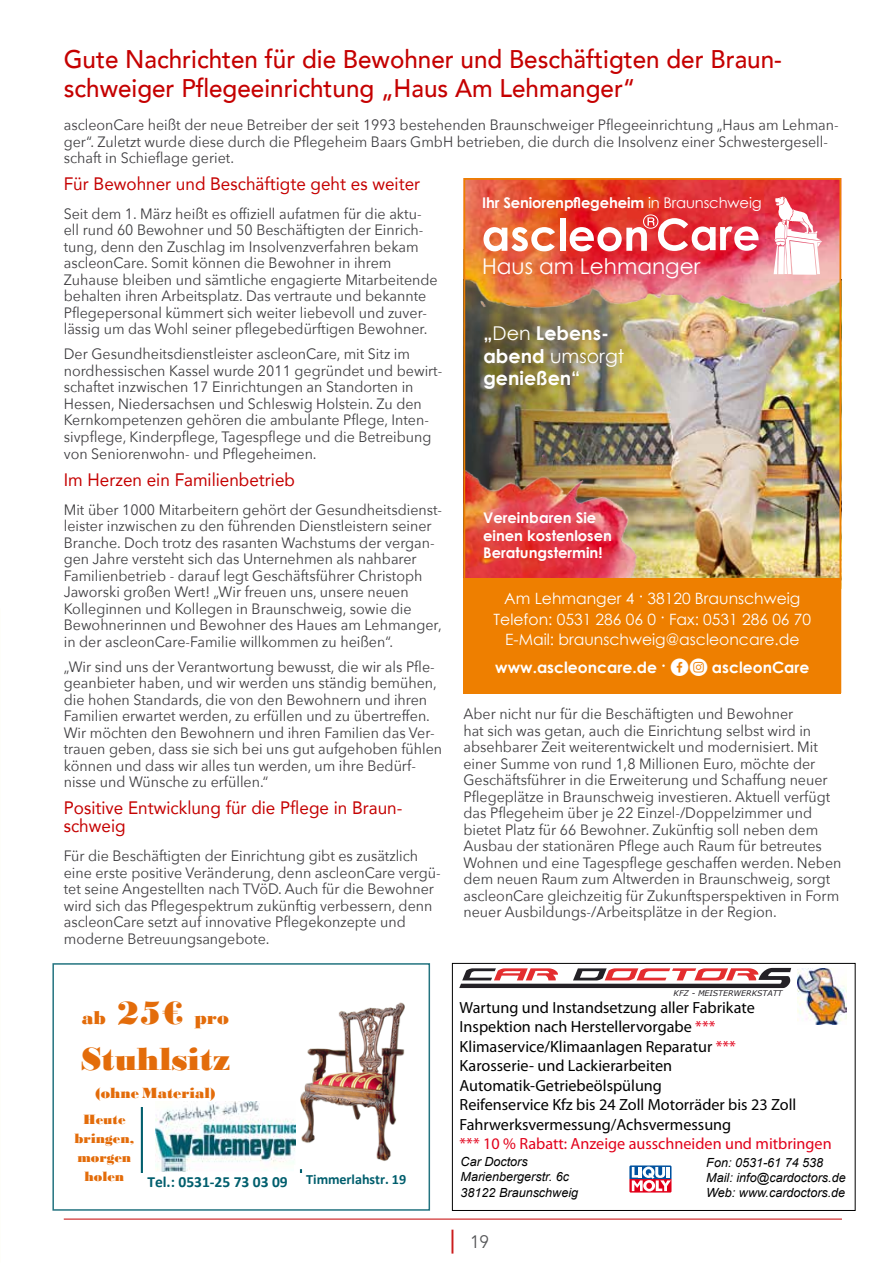
<style>
.page{position:relative;width:893px;height:1263px;background:#fff}
.page>*{position:absolute;margin:0;border:0;box-sizing:border-box;transform-origin:0 0}
.t1{font:33.75px "Bodoni MT Black";color:#e36c0a}
.t2{font:500 25.5px/28.5px "Avenir";color:#c50000;scale:.95 1}
.t3{font:21.6px "Century Gothic";color:#fff}
.t4{font:19.5px "Bodoni MT Black";color:#e36c0a}
.t5{font:700 19.05px/22.8px "Century Gothic";color:#fff}
.t6{font:18px/18px "Avenir";color:#c50000;scale:.95 1}
.t7{font:18px "Avenir";color:#555658;scale:.95 1}
.t8{font:16.2px/19.4px "Myriad Pro";color:#000}
.t9{font:16.2px "Myriad Pro";color:#e2001a}
.t10{font:15.6px/20.7px "Century Gothic";color:#fff;text-align:center}
.t11{font:700 15.6px "Century Gothic";color:#fff}
.t12{font:700 15.45px "Calibri";color:#015e6d}
.t13{font:15.45px "Bodoni MT Black";color:#e36c0a}
.t14{font:15px/16.5px "Avenir Next";color:#3e3d40;scale:.95 1}
.t15{font:700 14.7px/17.7px "Century Gothic";color:#fff}
.t16{font:14.1px/18.9px "Bodoni MT Black";letter-spacing:-.005em;color:#e36c0a;text-align:center}
.t17{font:700 14.1px "Calibri";letter-spacing:-.005em;color:#015e6d}
.t18{font:italic 12.6px/15.1px "Arial";color:#000}
.t19{font:italic 7.8px "Verdana";color:#242126}
.s1{font-weight:400}
.s2{font-family:"Social Shapes";font-weight:400}
.s3{font-size:33.75px}
.s4{color:#e2001a}
.s5{font-family:"Arial";font-size:25.5px;color:#cb1a1a}
</style>
<div class="page">
<hr style="left:64px;top:1219px;width:778px;height:1px;background:#c50000">
<img style="left:717px;top:358px;width:121px;height:220px">
<img style="left:466px;top:358px;width:251px;height:220px">
<img style="left:466px;top:427px;width:209px;height:151px">
<div style="left:463px;top:578px;width:378px;height:115px;background:#ee7f00"></div>
<img style="left:466px;top:181px;width:372px;height:177px">
<svg style="left:483px;top:227px;width:72px;height:24px"></svg>
<div style="left:560px;top:219px;width:5px;height:32px;background:#fff"></div>
<svg style="left:570px;top:214px;width:189px;height:37px"></svg>
<svg style="left:774px;top:197px;width:48px;height:78px"></svg>
<div style="left:463px;top:178px;width:378px;height:515px;border:2px solid #ee7f00"></div>
<svg style="left:459px;top:968px;width:332px;height:20px"></svg>
<svg style="left:629px;top:1165px;width:43px;height:28px"></svg>
<svg style="left:629px;top:1165px;width:42px;height:27px"></svg>
<img style="left:798px;top:969px;width:48px;height:55px">
<div style="left:452px;top:963px;width:403px;height:248px;border:1px solid #000"></div>
<img style="left:156px;top:1102px;width:139px;height:69px">
<img style="left:300px;top:1002px;width:105px;height:159px">
<hr style="left:141px;top:1107px;width:2px;height:65px;background:#015e6d">
<div style="left:52px;top:963px;width:378px;height:248px;border:2px solid #237380"></div>
<h2 class="t2" style="left:64px;top:44px;width:757px">Gute Nachrichten für die Bewohner und Beschäftigten der Braun&shy;schweiger Pflegeeinrichtung „Haus Am Lehmanger“</h2>
<p class="t14" style="left:64px;top:116px;width:817px">ascleonCare heißt der neue Betreiber der seit 1993 bestehenden Braunschweiger Pflegeeinrichtung „Haus am Lehman&shy;ger“. Zuletzt wurde diese durch die Pflegeheim Baars GmbH betrieben, die durch die Insolvenz einer Schwestergesell&shy;schaft in Schieflage geriet.</p>
<p class="t6" style="left:64px;top:174px;width:377px">Für Bewohner und Beschäftigte geht es weiter</p>
<p class="t14" style="left:64px;top:205px;width:395px">Seit dem 1. März heißt es offiziell aufatmen für die aktu&shy;ell rund 60 Bewohner und 50 Beschäftigten der Einrich&shy;tung, denn den Zuschlag im Insolvenzverfahren bekam ascleonCare. Somit können die Bewohner in ihrem Zuhause bleiben und sämtliche engagierte Mitarbeitende behalten ihren Arbeitsplatz. Das vertraute und bekannte Pflegepersonal kümmert sich weiter liebevoll und zuver&shy;lässig um das Wohl seiner pflegebedürftigen Bewohner.</p>
<p class="t14" style="left:64px;top:345px;width:400px">Der Gesundheitsdienstleister ascleonCare, mit Sitz im nordhessischen Kassel wurde 2011 gegründet und bewirt&shy;schaftet inzwischen 17 Einrichtungen an Standorten in Hessen, Niedersachsen und Schleswig Holstein. Zu den Kernkompetenzen gehören die ambulante Pflege, Inten&shy;sivpflege, Kinderpflege, Tagespflege und die Betreibung von Seniorenwohn- und Pflegeheimen.</p>
<p class="t6" style="left:64px;top:470px;width:245px">Im Herzen ein Familienbetrieb</p>
<p class="t14" style="left:64px;top:501px;width:400px">Mit über 1000 Mitarbeitern gehört der Gesundheitsdienst&shy;leister inzwischen zu den führenden Dienstleistern seiner Branche. Doch trotz des rasanten Wachstums der vergan&shy;gen Jahre versteht sich das Unternehmen als nahbarer Familienbetrieb - darauf legt Geschäftsführer Christoph Jaworski großen Wert! „Wir freuen uns, unsere neuen Kolleginnen und Kollegen in Braunschweig, sowie die Bewohnerinnen und Bewohner des Haues am Lehmanger, in der ascleonCare-Familie willkommen zu heißen“.</p>
<p class="t14" style="left:64px;top:658px;width:400px">„Wir sind uns der Verantwortung bewusst, die wir als Pfle&shy;geanbieter haben, und wir werden uns ständig bemühen, die hohen Standards, die von den Bewohnern und ihren Familien erwartet werden, zu erfüllen und zu übertreffen.<br>Wir möchten den Bewohnern und ihren Familien das Ver&shy;trauen geben, dass sie sich bei uns gut aufgehoben fühlen können und dass wir alles tun werden, um ihre Bedürf&shy;nisse und Wünsche zu erfüllen.“</p>
<p class="t6" style="left:64px;top:798px;width:358px">Positive Entwicklung für die Pflege in Braun&shy;schweig</p>
<p class="t14" style="left:64px;top:847px;width:398px">Für die Beschäftigten der Einrichtung gibt es zusätzlich eine erste positive Veränderung, denn ascleonCare vergü&shy;tet seine Angestellten nach TVöD. Auch für die Bewohner wird sich das Pflegespektrum zukünftig verbessern, denn ascleonCare setzt auf innovative Pflegekonzepte und moderne Betreuungsangebote.</p>
<p class="t15" style="left:482px;top:193px;width:281px">Ihr Seniorenpflegeheim <span class="s1">in Braunschweig</span></p>
<h3 class="t3" style="left:482px;top:251px;width:220px">Haus am Lehmanger</h3>
<p class="t5" style="left:483px;top:321px;width:142px">„<span class="s1">Den</span> Lebens&shy;abend <span class="s1">umsorgt </span>genießen“</p>
<p class="t15" style="left:483px;top:508px;width:130px">Vereinbaren Sie einen kostenlosen<br>Beratungstermin!</p>
<p class="t10" style="left:494px;top:587px;width:319px">Am Lehmanger 4 · 38120 Braunschweig<br>Telefon: 0531 286 06 0 · Fax: 0531 286 06 70<br>E-Mail: braunschweig@ascleoncare.de</p>
<p class="t11" style="left:495px;top:655px;width:316px">www.ascleoncare.de · <span class="s2">Ge</span> ascleonCare</p>
<p class="t14" style="left:463px;top:705px;width:399px">Aber nicht nur für die Beschäftigten und Bewohner<br>hat sich was getan, auch die Einrichtung selbst wird in absehbarer Zeit weiterentwickelt und modernisiert. Mit einer Summe von rund 1,8 Millionen Euro, möchte der Geschäftsführer in die Erweiterung und Schaffung neuer Pflegeplätze in Braunschweig investieren. Aktuell verfügt das Pflegeheim über je 22 Einzel-/Doppelzimmer und bietet Platz für 66 Bewohner. Zukünftig soll neben dem Ausbau der stationären Pflege auch Raum für betreutes Wohnen und eine Tagespflege geschaffen werden. Neben dem neuen Raum zum Altwerden in Braunschweig, sorgt ascleonCare gleichzeitig für Zukunftsperspektiven in Form neuer Ausbildungs-/Arbeitsplätze in der Region.</p>
<h3 class="t4" style="left:82px;top:1006px;width:148px">ab <span class="s3">25€</span> pro</h3>
<h1 class="t1" style="left:81px;top:1039px;width:151px">Stuhlsitz</h1>
<p class="t13" style="left:95px;top:1084px;width:121px">(ohne Material)</p>
<p class="t16" style="left:75px;top:1110px;width:61px">Heute bringen, morgen holen</p>
<p class="t12" style="left:147px;top:1170px;width:142px">Tel.: 0531-25 73 03 09</p>
<p class="t17" style="left:306px;top:1169px;width:101px">Timmerlahstr. 19</p>
<p class="t19" style="left:674px;top:988px;width:110px">KFZ - MEISTERWERKSTATT</p>
<p class="t8" style="left:460px;top:998px;width:338px">Wartung und Instandsetzung aller Fabrikate Inspektion nach Herstellervorgabe <span class="s4">*** </span>Klimaservice/Klimaanlagen Reparatur <span class="s4">*** </span>Karosserie- und Lackierarbeiten Automatik-Getriebeölspülung<br>Reifenservice Kfz bis 24 Zoll Motorräder bis 23 Zoll Fahrwerksvermessung/Achsvermessung</p>
<p class="t9" style="left:460px;top:1133px;width:374px">*** 10 % Rabatt: Anzeige ausschneiden und mitbringen</p>
<p class="t18" style="left:461px;top:1154px;width:119px">Car Doctors<br>Marienbergerstr. 6c<br>38122 Braunschweig</p>
<p class="t7" style="left:449px;top:1230px;width:43px"><span class="s5">|</span> 19</p>
<p class="t18" style="left:706px;top:1155px;width:141px">Fon: 0531-61 74 538<br>Mail: info@cardoctors.de<br>Web: www.cardoctors.de</p>
</div>
